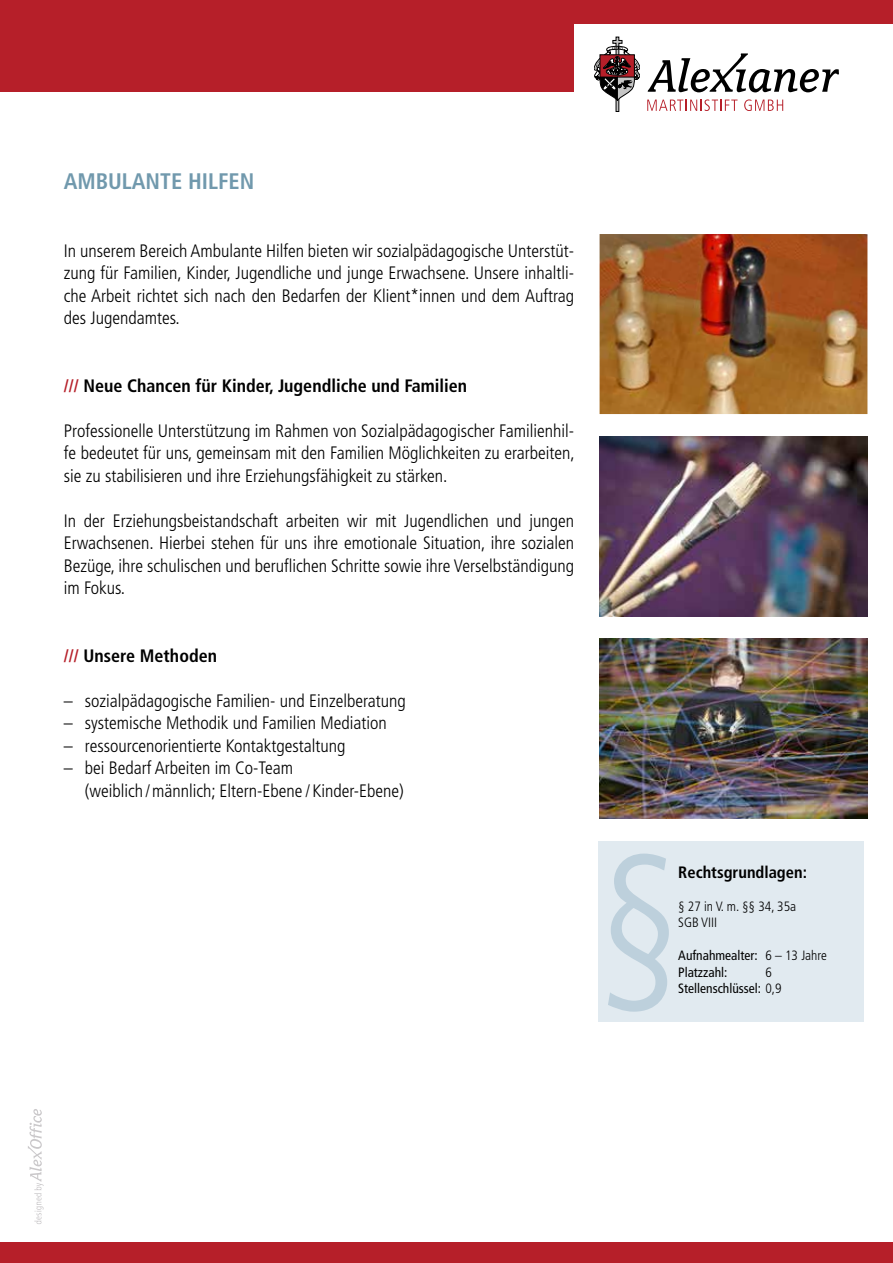
<style>
.page{position:relative;width:893px;height:1263px;background:#fff}
.page>*{position:absolute;margin:0;border:0;box-sizing:border-box;transform-origin:0 0}
.t1{font:300 condensed 189.3px "Frutiger LT Std";color:#bdd0dc}
.t2{font:700 condensed 22.5px "Frutiger LT Std";color:#7199ad}
.t3{font:300 condensed 18px/22.5px "Frutiger LT Std";color:#000;text-align:justify}
.t4{font:700 condensed 18px "Frutiger LT Std";color:#000}
.t5{font:700 condensed 16.5px "Frutiger LT Std";color:#000}
.t6{font:condensed 13.5px/16.5px "Frutiger LT Std";color:#000}
.t7{font:300 condensed 13.5px/16.5px "Frutiger LT Std";color:#000}
.s1{color:#b61f29}
.s2{font-weight:300}
</style>
<div class="page">
<div style="left:0;top:1242px;width:893px;height:21px;background:#b61f29"></div>
<div style="left:0;top:0;width:893px;height:23px;background:#b61f29"></div>
<div style="left:0;top:13px;width:574px;height:79px;background:#b61f29"></div>
<svg style="left:648px;top:53px;width:191px;height:39px"></svg>
<svg style="left:594px;top:37px;width:46px;height:75px"></svg>
<svg style="left:647px;top:99px;width:90px;height:12px"></svg>
<svg style="left:744px;top:99px;width:39px;height:12px"></svg>
<svg style="left:28px;top:1109px;width:16px;height:115px"></svg>
<div style="left:598px;top:842px;width:266px;height:180px;background:#e1eaf0"></div>
<img style="left:600px;top:234px;width:267px;height:180px">
<img style="left:600px;top:437px;width:267px;height:179px">
<img style="left:600px;top:639px;width:267px;height:180px">
<p class="t2" style="left:64px;top:168px;width:192px">AMBULANTE HILFEN</p>
<p class="t3" style="left:64px;top:239px;width:512px">In unserem Bereich Ambulante Hilfen bieten wir sozialpädagogische Unterstüt&shy;zung für Familien, Kinder, Jugendliche und junge Erwachsene. Unsere inhaltli&shy;che Arbeit richtet sich nach den Bedarfen der Klient*innen und dem Auftrag des Jugendamtes.</p>
<p class="t4" style="left:64px;top:375px;width:405px"><span class="s1">///</span> Neue Chancen für Kinder, Jugendliche und Familien</p>
<p class="t3" style="left:64px;top:419px;width:512px">Professionelle Unterstützung im Rahmen von Sozialpädagogischer Familienhil&shy;fe bedeutet für uns, gemeinsam mit den Familien Möglichkeiten zu erarbeiten, sie zu stabilisieren und ihre Erziehungsfähigkeit zu stärken.</p>
<p class="t3" style="left:64px;top:509px;width:512px">In der Erziehungsbeistandschaft arbeiten wir mit Jugendlichen und jungen Erwachsenen. Hierbei stehen für uns ihre emotionale Situation, ihre sozialen Bezüge, ihre schulischen und beruflichen Schritte sowie ihre Verselbständigung im Fokus.</p>
<p class="t4" style="left:64px;top:645px;width:155px"><span class="s1">///</span> Unsere Methoden</p>
<p class="t3" style="left:64px;top:689px;width:344px">– sozialpädagogische Familien- und Einzelberatung</p>
<p class="t3" style="left:64px;top:712px;width:325px">– systemische Methodik und Familien Mediation</p>
<p class="t3" style="left:64px;top:734px;width:283px">– ressourcenorientierte Kontaktgestaltung</p>
<p class="t3" style="left:85px;top:757px;width:320px;text-indent:-21px">– bei Bedarf Arbeiten im Co-Team<br>(weiblich /männlich; Eltern-Ebene / Kinder-Ebene)</p>
<h1 class="t1" style="left:593px;top:814px;width:92px">§</h1>
<p class="t5" style="left:678px;top:862px;width:130px">Rechtsgrundlagen:</p>
<p class="t7" style="left:678px;top:898px;width:120px">§ 27 in V. m. §§ 34, 35a<br>SGB VIII</p>
<p class="t6" style="left:678px;top:947px;width:150px">Aufnahmealter: <span class="s2">6 – 13 Jahre<br></span>Platzzahl:</p>
<p class="t7" style="left:765px;top:964px;width:8px">6</p>
<p class="t6" style="left:678px;top:980px;width:105px">Stellenschlüssel: <span class="s2">0,9</span></p>
</div>
